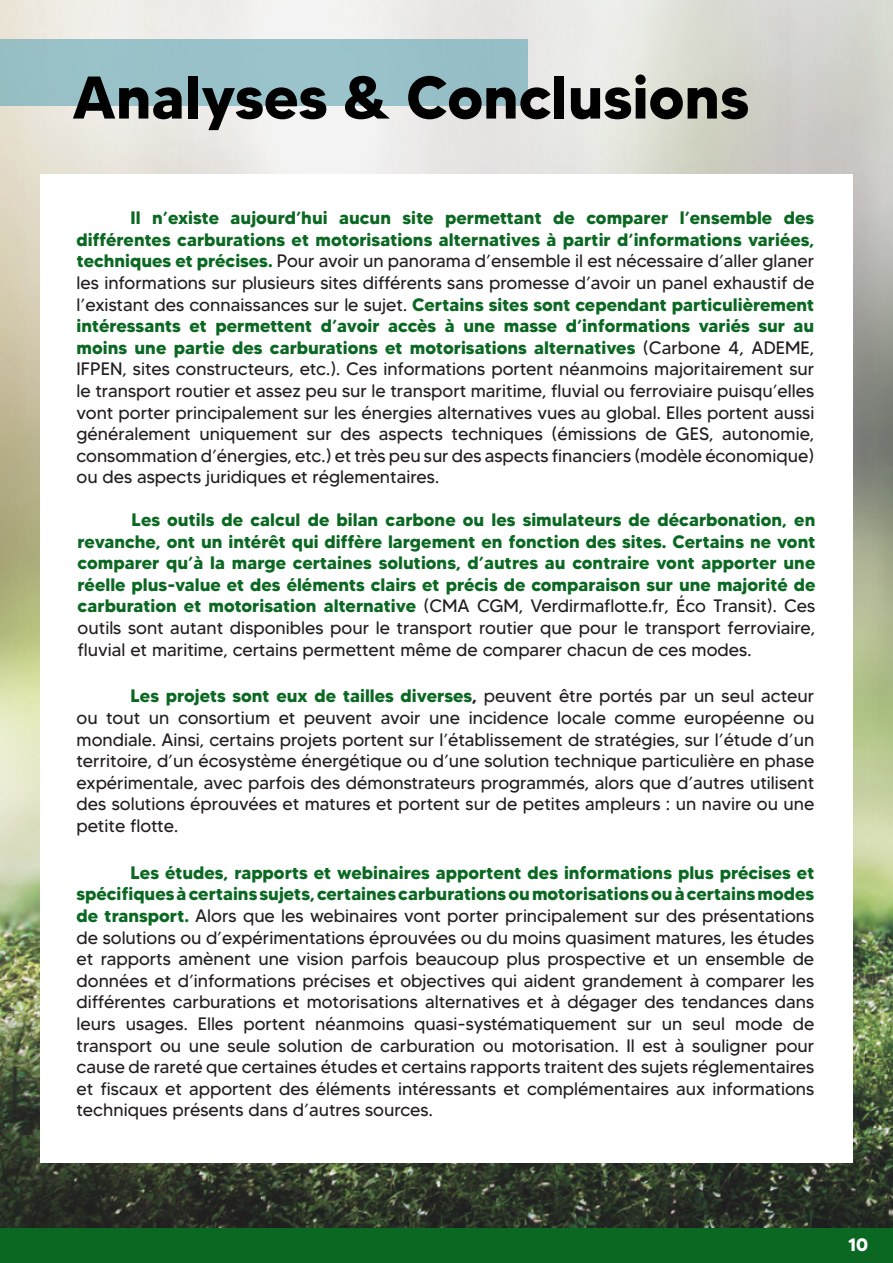
<style>
.page{position:relative;width:893px;height:1263px;background:#fff}
.page>*{position:absolute;margin:0;border:0;box-sizing:border-box;transform-origin:0 0}
.Titre{font:700 60px "MADETOMMY";color:#000}
.t1{font:18px/21.6px "MADETOMMY";color:#231f20;text-align:justify}
.t2{font:700 18px/21.6px "MADETOMMY";color:#0b6822;text-align:justify}
.t3{font:700 18px "MADETOMMY";color:#fff}
.s1{font-weight:700;color:#0b6822}
.s2{font-weight:400;color:#231f20}
.s3{font-weight:700}
</style>
<div class="page">
<div style="left:0;top:1225px;width:893px;height:38px;background:#0b6822"></div>
<img style="left:0;top:0;width:893px;height:1227px">
<div style="left:0;top:39px;width:527px;height:66px;background:#98c1c9"></div>
<div style="left:40px;top:174px;width:813px;height:989px;background:#fff"></div>
<p class="Titre" style="left:72px;top:60px;width:678px">Analyses &amp; Conclusions</p>
<p class="t1" style="left:77px;top:207px;width:739px;text-indent:54px"><span class="s1">Il n’existe aujourd’hui aucun site permettant de comparer l’ensemble des différentes carburations et motorisations alternatives à partir d’informations variées, techniques et précises.</span> Pour avoir un panorama d’ensemble il est nécessaire d’aller glaner les informations sur plusieurs sites différents sans promesse d’avoir un panel exhaustif de l’existant des connaissances sur le sujet. <span class="s1">Certains sites sont cependant particulièrement intéressants et permettent d’avoir accès à une masse d’informations variés sur au moins une partie des carburations et motorisations alternatives</span> (Carbone 4, ADEME, IFPEN, sites constructeurs, etc.). Ces informations portent néanmoins majoritairement sur le transport routier et assez peu sur le transport maritime, fluvial ou ferroviaire puisqu’elles vont porter principalement sur les énergies alternatives vues au global. Elles portent aussi généralement uniquement sur des aspects techniques (émissions de GES, autonomie, consommation d’énergies, etc.) et très peu sur des aspects financiers (modèle économique) ou des aspects juridiques et réglementaires.</p>
<p class="t2" style="left:78px;top:509px;width:739px;text-indent:54px">Les outils de calcul de bilan carbone ou les simulateurs de décarbonation, en revanche, ont un intérêt qui diffère largement en fonction des sites. Certains ne vont comparer qu’à la marge certaines solutions, d’autres au contraire vont apporter une réelle plus-value et des éléments clairs et précis de comparaison sur une majorité de carburation et motorisation alternative <span class="s2">(CMA CGM, Verdirmaflotte.fr, Éco Transit). Ces outils sont autant disponibles pour le transport routier que pour le transport ferroviaire, fluvial et maritime, certains permettent même de comparer chacun de ces modes.</span></p>
<p class="t1" style="left:77px;top:685px;width:739px;text-indent:54px"><span class="s1">Les projets sont eux de tailles diverses</span><span class="s3">,</span> peuvent être portés par un seul acteur ou tout un consortium et peuvent avoir une incidence locale comme européenne ou mondiale. Ainsi, certains projets portent sur l’établissement de stratégies, sur l’étude d’un territoire, d’un écosystème énergétique ou d’une solution technique particulière en phase expérimentale, avec parfois des démonstrateurs programmés, alors que d’autres utilisent des solutions éprouvées et matures et portent sur de petites ampleurs : un navire ou une petite flotte.</p>
<p class="t1" style="left:77px;top:862px;width:739px;text-indent:54px"><span class="s1">Les études, rapports et webinaires apportent des informations plus précises et spécifiques à certains sujets, certaines carburations ou motorisations ou à certains modes de transport.</span> Alors que les webinaires vont porter principalement sur des présentations de solutions ou d’expérimentations éprouvées ou du moins quasiment matures, les études et rapports amènent une vision parfois beaucoup plus prospective et un ensemble de données et d’informations précises et objectives qui aident grandement à comparer les différentes carburations et motorisations alternatives et à dégager des tendances dans leurs usages. Elles portent néanmoins quasi-systématiquement sur un seul mode de transport ou une seule solution de carburation ou motorisation. Il est à souligner pour cause de rareté que certaines études et certains rapports traitent des sujets réglementaires et fiscaux et apportent des éléments intéressants et complémentaires aux informations techniques présents dans d’autres sources.</p>
<p class="t3" style="left:848px;top:1233px;width:21px">10</p>
</div>
